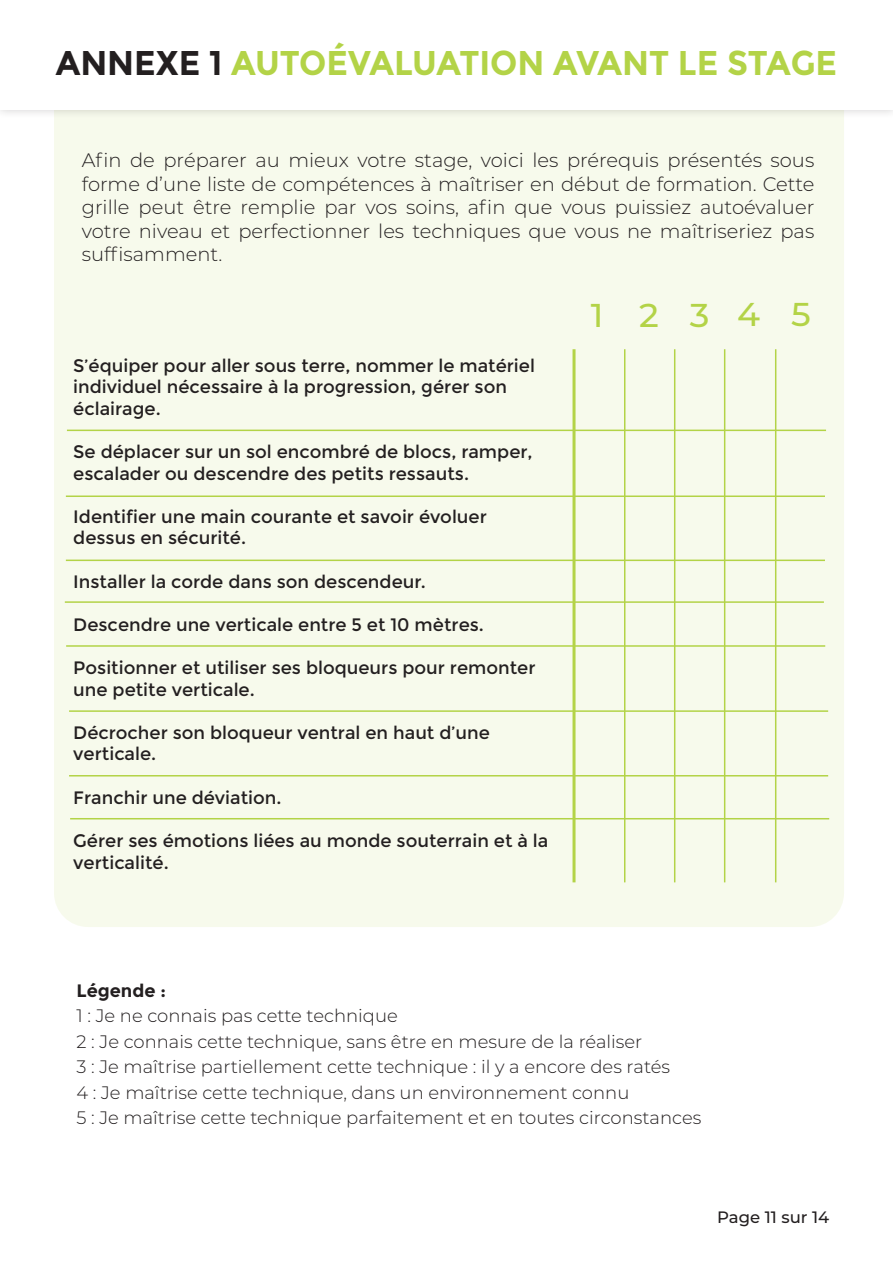
<style>
.page{position:relative;width:893px;height:1263px;background:#fff}
.page>*{position:absolute;margin:0;border:0;box-sizing:border-box;transform-origin:0 0}
.t1{font:700 34.35px "Montserrat";color:#b3d347;scale:.96 1}
.t2{font:500 33px "Montserrat";color:#b3d347;scale:1.04 1}
.t3{font:300 19.5px/23.4px "Montserrat";color:#231f20;text-align:justify}
.t4{font:18px/21.6px "Montserrat";color:#231f20}
.t5{font:300 18px "Montserrat";color:#231f20}
.t6{font:700 18px "Montserrat";color:#231f20}
.t7{font:500 16.5px "Montserrat";color:#231f20}
.s1{color:#231f20}
</style>
<div class="page">
<div style="left:54px;top:119px;width:790px;height:808px;background:#f7faec"></div>
<div style="left:0;top:0;width:893px;height:119px;background:#231f20;opacity:.2"></div>
<div style="left:1px;top:0;width:892px;height:110px;background:#fff"></div>
<hr style="left:572px;top:349px;width:3px;height:533px;background:#b3d347">
<hr style="left:624px;top:349px;width:1px;height:533px;background:#b3d347">
<hr style="left:674px;top:349px;width:1px;height:533px;background:#b3d347">
<hr style="left:724px;top:349px;width:1px;height:533px;background:#b3d347">
<hr style="left:775px;top:349px;width:1px;height:533px;background:#b3d347">
<hr style="left:67px;top:430px;width:759px;height:1px;background:#b3d347">
<hr style="left:66px;top:560px;width:759px;height:1px;background:#b3d347">
<hr style="left:66px;top:495px;width:759px;height:2px;background:#b3d347">
<hr style="left:65px;top:601px;width:759px;height:2px;background:#b3d347">
<hr style="left:66px;top:645px;width:759px;height:2px;background:#b3d347">
<hr style="left:69px;top:710px;width:759px;height:2px;background:#b3d347">
<hr style="left:69px;top:775px;width:759px;height:1px;background:#b3d347">
<hr style="left:70px;top:818px;width:759px;height:1px;background:#b3d347">
<p class="t1" style="left:56px;top:42px;width:815px"><span class="s1">ANNEXE 1</span> AUTOÉVALUATION AVANT LE STAGE</p>
<p class="t3" style="left:82px;top:148px;width:734px">Afin de préparer au mieux votre stage, voici les prérequis présentés sous forme d’une liste de compétences à maîtriser en début de formation. Cette grille peut être remplie par vos soins, afin que vous puissiez autoévaluer votre niveau et perfectionner les techniques que vous ne maîtriseriez pas suffisamment.</p>
<p class="t4" style="left:73px;top:355px;width:463px">S’équiper pour aller sous terre, nommer le matériel individuel nécessaire à la progression, gérer son</p>
<p class="t4" style="left:73px;top:398px;width:89px">éclairage.</p>
<p class="t4" style="left:73px;top:441px;width:461px">Se déplacer sur un sol encombré de blocs, ramper, escalader ou descendre des petits ressauts.</p>
<p class="t4" style="left:73px;top:506px;width:415px">Identifier une main courante et savoir évoluer</p>
<p class="t4" style="left:73px;top:527px;width:174px">dessus en sécurité.</p>
<p class="t4" style="left:73px;top:571px;width:354px">Installer la corde dans son descendeur.</p>
<p class="t4" style="left:73px;top:614px;width:412px">Descendre une verticale entre 5 et 10 mètres.</p>
<p class="t4" style="left:73px;top:657px;width:464px">Positionner et utiliser ses bloqueurs pour remonter une petite verticale.</p>
<p class="t4" style="left:73px;top:722px;width:418px">Décrocher son bloqueur ventral en haut d’une</p>
<p class="t4" style="left:73px;top:743px;width:84px">verticale.</p>
<p class="t4" style="left:73px;top:787px;width:210px">Franchir une déviation.</p>
<p class="t4" style="left:73px;top:830px;width:477px">Gérer ses émotions liées au monde souterrain et à la verticalité.</p>
<p class="t2" style="left:591px;top:292px;width:14px">1</p>
<p class="t2" style="left:639px;top:292px;width:20px">2</p>
<p class="t2" style="left:690px;top:292px;width:20px">3</p>
<p class="t2" style="left:737px;top:291px;width:24px">4</p>
<p class="t2" style="left:791px;top:291px;width:20px">5</p>
<p class="t6" style="left:77px;top:980px;width:91px">Légende :</p>
<p class="t5" style="left:77px;top:1004px;width:323px">1 : Je ne connais pas cette technique</p>
<p class="t5" style="left:77px;top:1029px;width:567px">2 : Je connais cette technique, sans être en mesure de la réaliser</p>
<p class="t5" style="left:77px;top:1055px;width:595px">3 : Je maîtrise partiellement cette technique : il y a encore des ratés</p>
<p class="t5" style="left:77px;top:1080px;width:554px">4 : Je maîtrise cette technique, dans un environnement connu</p>
<p class="t5" style="left:77px;top:1106px;width:626px">5 : Je maîtrise cette technique parfaitement et en toutes circonstances</p>
<p class="t7" style="left:717px;top:1206px;width:113px">Page 11 sur 14</p>
</div>
